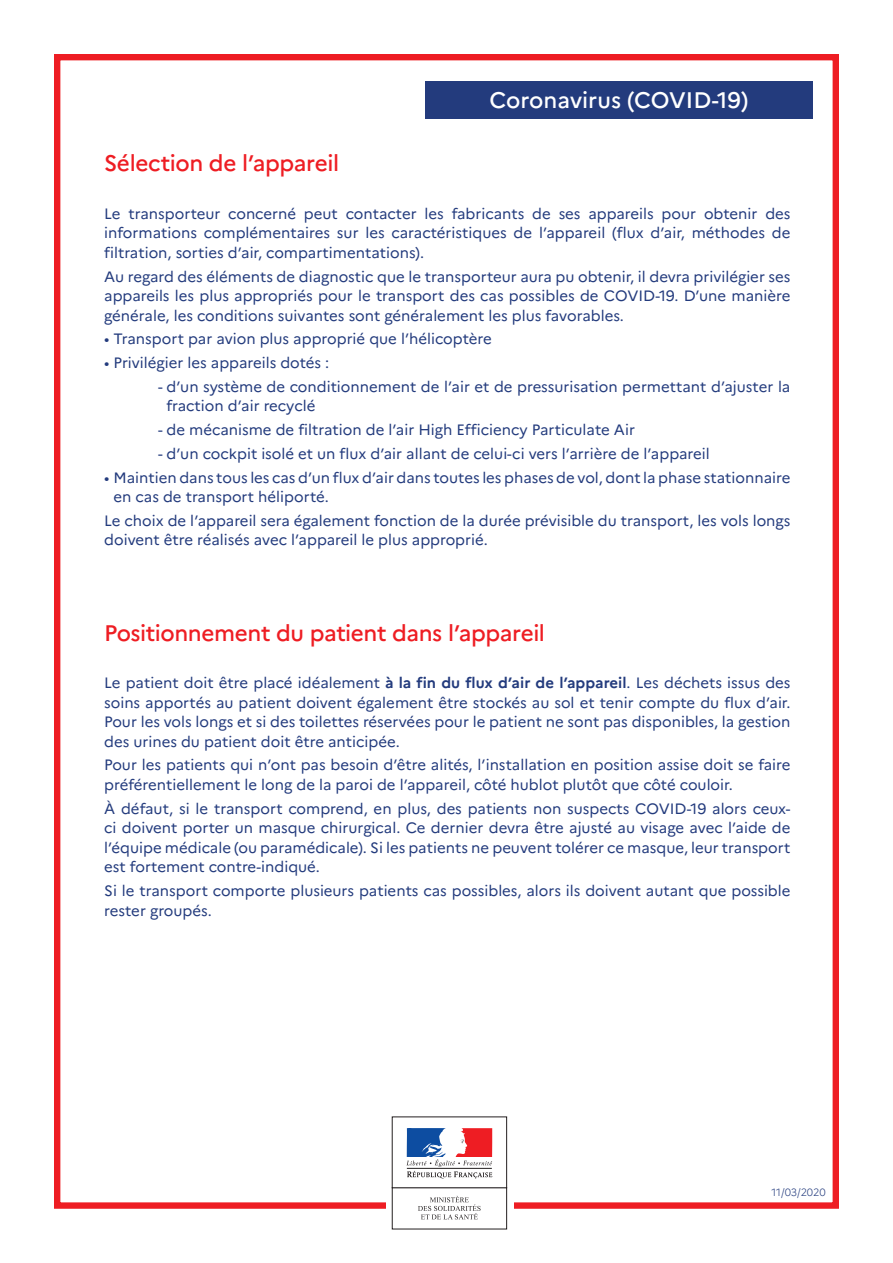
<style>
.page{position:relative;width:893px;height:1263px;background:#fff}
.page>*{position:absolute;margin:0;border:0;box-sizing:border-box;transform-origin:0 0}
.t1{font:500 22.5px "Marianne";letter-spacing:-.02em;color:#ee1d23}
.t2{font:500 22.5px "Marianne";color:#fff}
.t3{font:15px/19.5px "Marianne";color:#233b7d}
.t4{font:300 10.5px "Marianne";letter-spacing:-.01em;color:#233b7d}
.s1{font-weight:700}
</style>
<div class="page">
<div style="left:54px;top:54px;width:785px;height:1155px;border:6px solid #ee1d23"></div>
<div style="left:386px;top:1108px;width:128px;height:128px;background:#fff"></div>
<div style="left:392px;top:1187px;width:115px;height:42px;border:1px solid #231f20"></div>
<div style="left:392px;top:1116px;width:115px;height:72px;border:1px solid #231f20"></div>
<svg style="left:406px;top:1128px;width:86px;height:50px"></svg>
<svg style="left:418px;top:1196px;width:63px;height:23px"></svg>
<div style="left:425px;top:82px;width:388px;height:37px;background:#233b7d"></div>
<h1 class="t2" style="left:490px;top:87px;width:260px">Coronavirus (COVID-19)</h1>
<p class="t1" style="left:104px;top:150px;width:236px">Sélection de l’appareil</p>
<p class="t3" style="left:104px;top:204px;width:688px;text-align:justify">Le transporteur concerné peut contacter les fabricants de ses appareils pour obtenir des informations complémentaires sur les caractéristiques de l’appareil (flux d’air, méthodes de filtration, sorties d’air, compartimentations).</p>
<p class="t3" style="left:104px;top:266px;width:688px;text-align:justify">Au regard des éléments de diagnostic que le transporteur aura pu obtenir, il devra privilégier ses appareils les plus appropriés pour le transport des cas possibles de COVID-19. D’une manière générale, les conditions suivantes sont généralement les plus favorables.</p>
<p class="t3" style="left:104px;top:329px;width:389px">• Transport par avion plus approprié que l’hélicoptère</p>
<p class="t3" style="left:104px;top:353px;width:227px">• Privilégier les appareils dotés :</p>
<p class="t3" style="left:167px;top:377px;width:625px;text-indent:-8px">- d’un système de conditionnement de l’air et de pressurisation permettant d’ajuster la fraction d’air recyclé</p>
<p class="t3" style="left:158px;top:420px;width:478px">- de mécanisme de filtration de l’air High Efficiency Particulate Air</p>
<p class="t3" style="left:158px;top:444px;width:553px">- d’un cockpit isolé et un flux d’air allant de celui-ci vers l’arrière de l’appareil</p>
<p class="t3" style="left:114px;top:468px;width:678px;text-indent:-9px">• Maintien dans tous les cas d’un flux d’air dans toutes les phases de vol, dont la phase stationnaire en cas de transport héliporté.</p>
<p class="t3" style="left:104px;top:511px;width:688px">Le choix de l’appareil sera également fonction de la durée prévisible du transport, les vols longs doivent être réalisés avec l’appareil le plus approprié.</p>
<p class="t1" style="left:104px;top:619px;width:442px">Positionnement du patient dans l’appareil</p>
<p class="t3" style="left:104px;top:673px;width:688px;text-align:justify">Le patient doit être placé idéalement <span class="s1">à la fin du flux d’air de l’appareil</span>. Les déchets issus des soins apportés au patient doivent également être stockés au sol et tenir compte du flux d’air.<br>Pour les vols longs et si des toilettes réservées pour le patient ne sont pas disponibles, la gestion des urines du patient doit être anticipée.</p>
<p class="t3" style="left:104px;top:755px;width:688px">Pour les patients qui n’ont pas besoin d’être alités, l’installation en position assise doit se faire préférentiellement le long de la paroi de l’appareil, côté hublot plutôt que côté couloir.</p>
<p class="t3" style="left:104px;top:799px;width:688px;text-align:justify">À défaut, si le transport comprend, en plus, des patients non suspects COVID-19 alors ceux&shy;ci doivent porter un masque chirurgical. Ce dernier devra être ajusté au visage avec l’aide de l’équipe médicale (ou paramédicale). Si les patients ne peuvent tolérer ce masque, leur transport est fortement contre-indiqué.</p>
<p class="t3" style="left:104px;top:881px;width:688px">Si le transport comporte plusieurs patients cas possibles, alors ils doivent autant que possible rester groupés.</p>
<p class="t4" style="left:771px;top:1186px;width:56px">11/03/2020</p>
</div>
